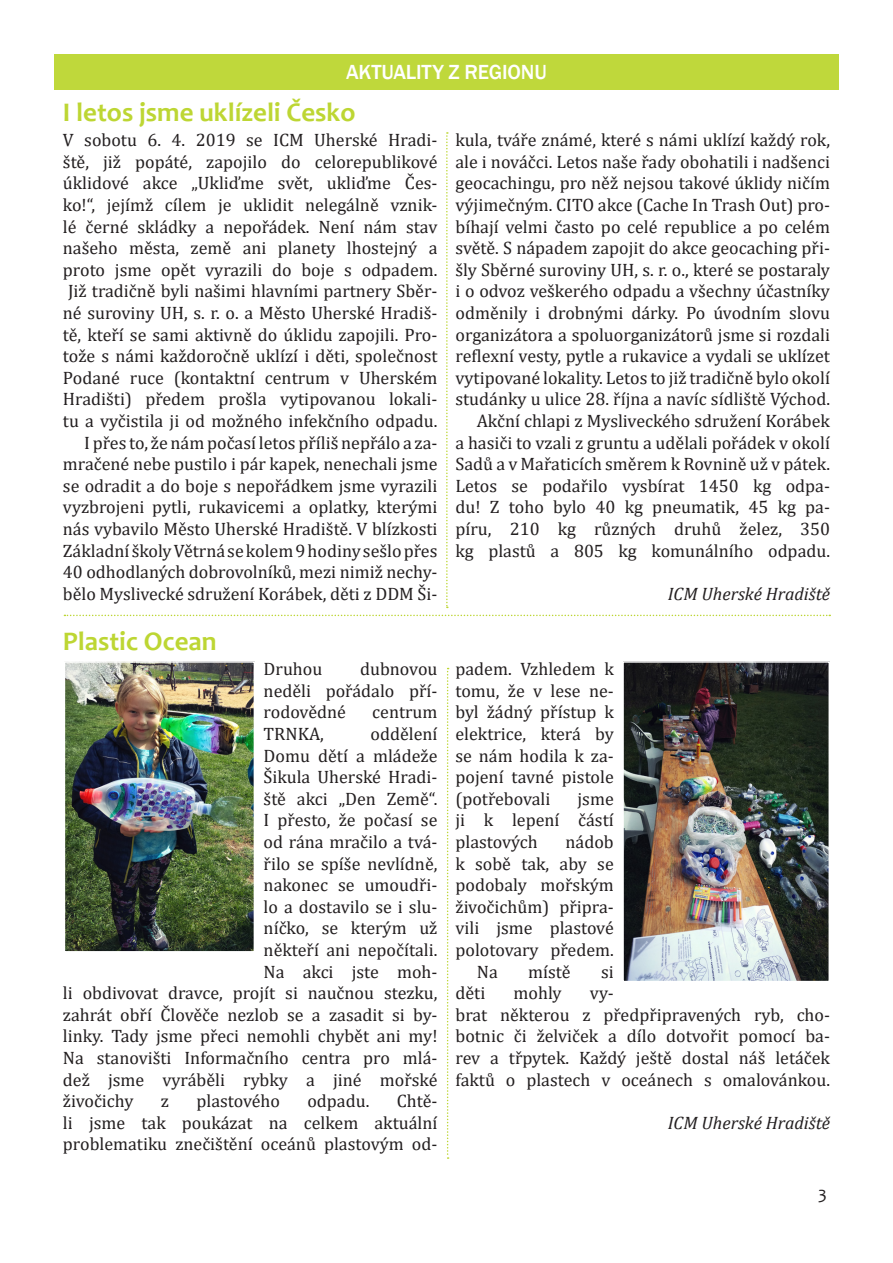
<style>
.page{position:relative;width:893px;height:1263px;background:#fff}
.page>*{position:absolute;margin:0;border:0;box-sizing:border-box;transform-origin:0 0}
.t1{font:700 27px "Candara";color:#bdd633}
.t2{font:500 21px "Franklin Gothic";letter-spacing:-.01em;color:#fff}
.t3{font:18px/21.6px "Cambria";color:#231f20;text-align:justify}
.t4{font:italic 18px "Cambria";color:#231f20}
.t5{font:18px "Candara";color:#231f20}
</style>
<div class="page">
<div style="left:54px;top:54px;width:785px;height:36px;background:#bfd83b"></div>
<svg style="left:64px;top:615px;width:766px;height:1px"></svg>
<img style="left:67px;top:664px;width:185px;height:285px">
<div style="left:64px;top:661px;width:191px;height:291px;border:2px solid #fff"></div>
<img style="left:625px;top:664px;width:202px;height:315px">
<div style="left:622px;top:661px;width:208px;height:321px;border:2px solid #fff"></div>
<svg style="left:446px;top:132px;width:2px;height:476px"></svg>
<svg style="left:447px;top:668px;width:2px;height:491px"></svg>
<p class="t2" style="left:346px;top:59px;width:202px">AKTUALITY Z REGIONU</p>
<p class="t1" style="left:63px;top:95px;width:294px">I letos jsme uklízeli Česko</p>
<p class="t3" style="left:63px;top:129px;width:376px">V sobotu 6. 4. 2019 se ICM Uherské Hradi&shy;ště, již popáté, zapojilo do celorepublikové úklidové akce „Ukliďme svět, ukliďme Čes&shy;ko!“, jejímž cílem je uklidit nelegálně vznik&shy;lé černé skládky a nepořádek. Není nám stav našeho města, země ani planety lhostejný a proto jsme opět vyrazili do boje s odpadem.</p>
<p class="t3" style="left:63px;top:280px;width:376px">Již tradičně byli našimi hlavními partnery Sběr&shy;né suroviny UH, s. r. o. a Město Uherské Hradiš&shy;tě, kteří se sami aktivně do úklidu zapojili. Pro&shy;tože s námi každoročně uklízí i děti, společnost Podané ruce (kontaktní centrum v Uherském Hradišti) předem prošla vytipovanou lokali&shy;tu a vyčistila ji od možného infekčního odpadu.</p>
<p class="t3" style="left:63px;top:432px;width:376px;text-indent:21px">I přes to, že nám počasí letos příliš nepřálo a za&shy;mračené nebe pustilo i pár kapek, nenechali jsme se odradit a do boje s nepořádkem jsme vyrazili vyzbrojeni pytli, rukavicemi a oplatky, kterými nás vybavilo Město Uherské Hradiště. V blízkosti Základní školy Větrná se kolem 9 hodiny sešlo přes 40 odhodlaných dobrovolníků, mezi nimiž nechy&shy;bělo Myslivecké sdružení Korábek, děti z DDM Ši-</p>
<p class="t1" style="left:63px;top:624px;width:155px">Plastic Ocean</p>
<p class="t3" style="left:264px;top:658px;width:175px;text-indent:97px">dubnovou neděli pořádalo pří&shy;rodovědné</p>
<p class="t3" style="left:264px;top:658px;width:60px">Druhou</p>
<p class="t3" style="left:372px;top:701px;width:67px">centrum</p>
<p class="t3" style="left:264px;top:723px;width:175px;text-align:right">oddělení<br>Domu dětí a mládeže</p>
<p class="t3" style="left:264px;top:766px;width:175px">Šikula Uherské Hradi&shy;ště akci „Den Země“.<br>I přesto, že počasí se od rána mračilo a tvá&shy;řilo se spíše nevlídně, nakonec se umoudři&shy;lo a dostavilo se i slu&shy;níčko, se kterým už někteří ani nepočítali.</p>
<p class="t3" style="left:63px;top:960px;width:376px;text-indent:201px">Na akci jste moh&shy;li obdivovat dravce, projít si naučnou stezku, zahrát obří Člověče nezlob se a zasadit si by&shy;linky. Tady jsme přeci nemohli chybět ani my!</p>
<p class="t3" style="left:63px;top:1047px;width:376px">Na stanovišti Informačního centra pro mlá&shy;dež jsme vyráběli rybky a jiné mořské</p>
<p class="t3" style="left:63px;top:1090px;width:72px">živočichy</p>
<p class="t3" style="left:161px;top:1090px;width:10px">z</p>
<p class="t3" style="left:196px;top:1090px;width:85px">plastového</p>
<p class="t3" style="left:307px;top:1090px;width:63px">odpadu.</p>
<p class="t3" style="left:264px;top:723px;width:62px">TRNKA,</p>
<p class="t3" style="left:63px;top:1090px;width:376px;text-align:right">Chtě-<br>li jsme tak poukázat na celkem aktuální</p>
<p class="t3" style="left:63px;top:1133px;width:376px">problematiku znečištění oceánů plastovým od-</p>
<p class="t3" style="left:455px;top:129px;width:376px">kula, tváře známé, které s námi uklízí každý rok, ale i nováčci. Letos naše řady obohatili i nadšenci geocachingu, pro něž nejsou takové úklidy ničím výjimečným. CITO akce (Cache In Trash Out) pro&shy;bíhají velmi často po celé republice a po celém světě. S nápadem zapojit do akce geocaching při&shy;šly Sběrné suroviny UH, s. r. o., které se postaraly i o odvoz veškerého odpadu a všechny účastníky odměnily i drobnými dárky. Po úvodním slovu organizátora a spoluorganizátorů jsme si rozdali reflexní vesty, pytle a rukavice a vydali se uklízet vytipované lokality. Letos to již tradičně bylo okolí studánky u ulice 28. října a navíc sídliště Východ.</p>
<p class="t3" style="left:455px;top:410px;width:376px;text-indent:21px">Akční chlapi z Mysliveckého sdružení Korábek a hasiči to vzali z gruntu a udělali pořádek v okolí Sadů a v Mařaticích směrem k Rovnině už v pátek.</p>
<p class="t3" style="left:455px;top:475px;width:376px">Letos se podařilo vysbírat 1450 kg odpa&shy;du! Z toho bylo 40 kg pneumatik, 45 kg pa&shy;píru, 210 kg různých druhů želez, 350 kg plastů a 805 kg komunálního odpadu.</p>
<p class="t4" style="left:668px;top:581px;width:164px">ICM Uherské Hradiště</p>
<p class="t3" style="left:455px;top:658px;width:160px">padem. Vzhledem k tomu, že v lese ne&shy;byl žádný přístup k elektrice, která by se nám hodila k za&shy;pojení tavné pistole (potřebovali</p>
<p class="t3" style="left:455px;top:788px;width:160px;text-indent:122px">jsme ji k lepení částí plastových</p>
<p class="t3" style="left:455px;top:831px;width:160px;text-indent:110px">nádob k sobě tak, aby se podobaly mořským živočichům) připra&shy;vili jsme plastové polotovary předem.</p>
<p class="t3" style="left:477px;top:960px;width:23px">Na</p>
<p class="t3" style="left:528px;top:960px;width:44px">místě</p>
<p class="t3" style="left:601px;top:960px;width:14px">si</p>
<p class="t3" style="left:455px;top:982px;width:31px">děti</p>
<p class="t3" style="left:514px;top:982px;width:50px">mohly</p>
<p class="t3" style="left:455px;top:982px;width:376px;text-align:left;text-indent:134px">vy-<br>brat některou z předpřipravených ryb, cho&shy;botnic či želviček a dílo dotvořit pomocí ba&shy;rev a třpytek. Každý ještě dostal náš letáček faktů o plastech v oceánech s omalovánkou.</p>
<p class="t4" style="left:668px;top:1110px;width:164px">ICM Uherské Hradiště</p>
<p class="t5" style="left:818px;top:1182px;width:10px">3</p>
</div>
